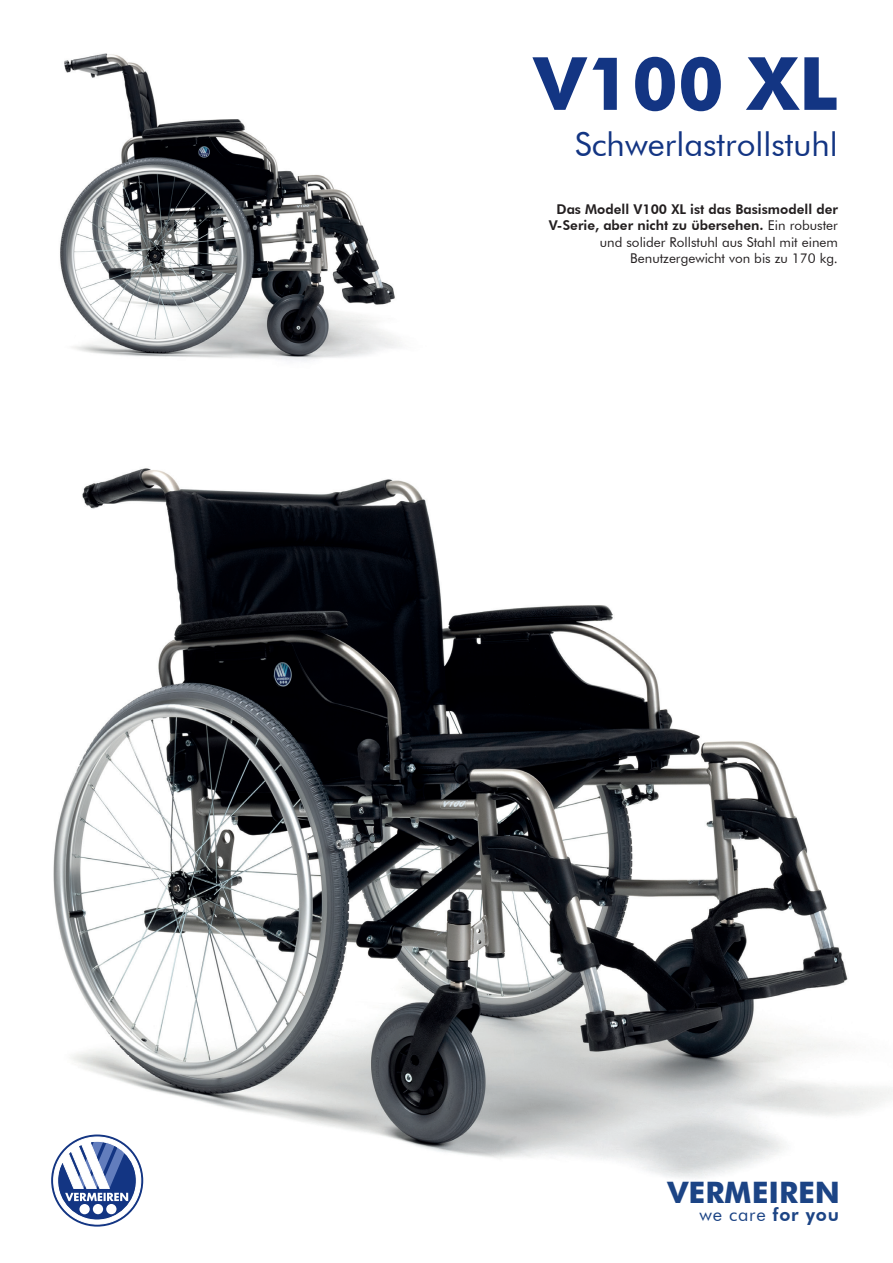
<style>
.page{position:relative;width:893px;height:1263px;background:#fff}
.page>*{position:absolute;margin:0;border:0;box-sizing:border-box;transform-origin:0 0}
.t1{font:700 73.5px "Futura BT";color:#133583}
.t2{font:33px "Futura BT";color:#133583}
.t3{font:700 29.55px "Futura BT";color:#1c4485}
.t4{font:18.15px "Futura BT";letter-spacing:.04em;color:#1c4485}
.t5{font:800 13.5px "Futura BT";color:#231f20}
.t6{font:13.5px "Futura BT";color:#231f20}
.s1{font-weight:400}
.s2{font-weight:800}
</style>
<div class="page">
<img style="left:51px;top:468px;width:842px;height:759px">
<svg style="left:53px;top:1136px;width:88px;height:88px"></svg>
<img style="left:60px;top:53px;width:340px;height:308px">
<p class="t1" style="left:534px;top:39px;width:306px">V100 XL</p>
<p class="t2" style="left:575px;top:124px;width:265px">Schwerlastrollstuhl</p>
<p class="t5" style="left:557px;top:201px;width:283px">Das Modell V100 XL ist das Basismodell der</p>
<p class="t5" style="left:549px;top:217px;width:291px">V-Serie, aber nicht zu übersehen. <span class="s1">Ein robuster</span></p>
<p class="t6" style="left:600px;top:233px;width:240px">und solider Rollstuhl aus Stahl mit einem</p>
<p class="t6" style="left:630px;top:250px;width:209px">Benutzergewicht von bis zu 170 kg.</p>
<p class="t3" style="left:668px;top:1175px;width:174px">VERMEIREN</p>
<p class="t4" style="left:699px;top:1203px;width:141px">we care <span class="s2">for you</span></p>
</div>
